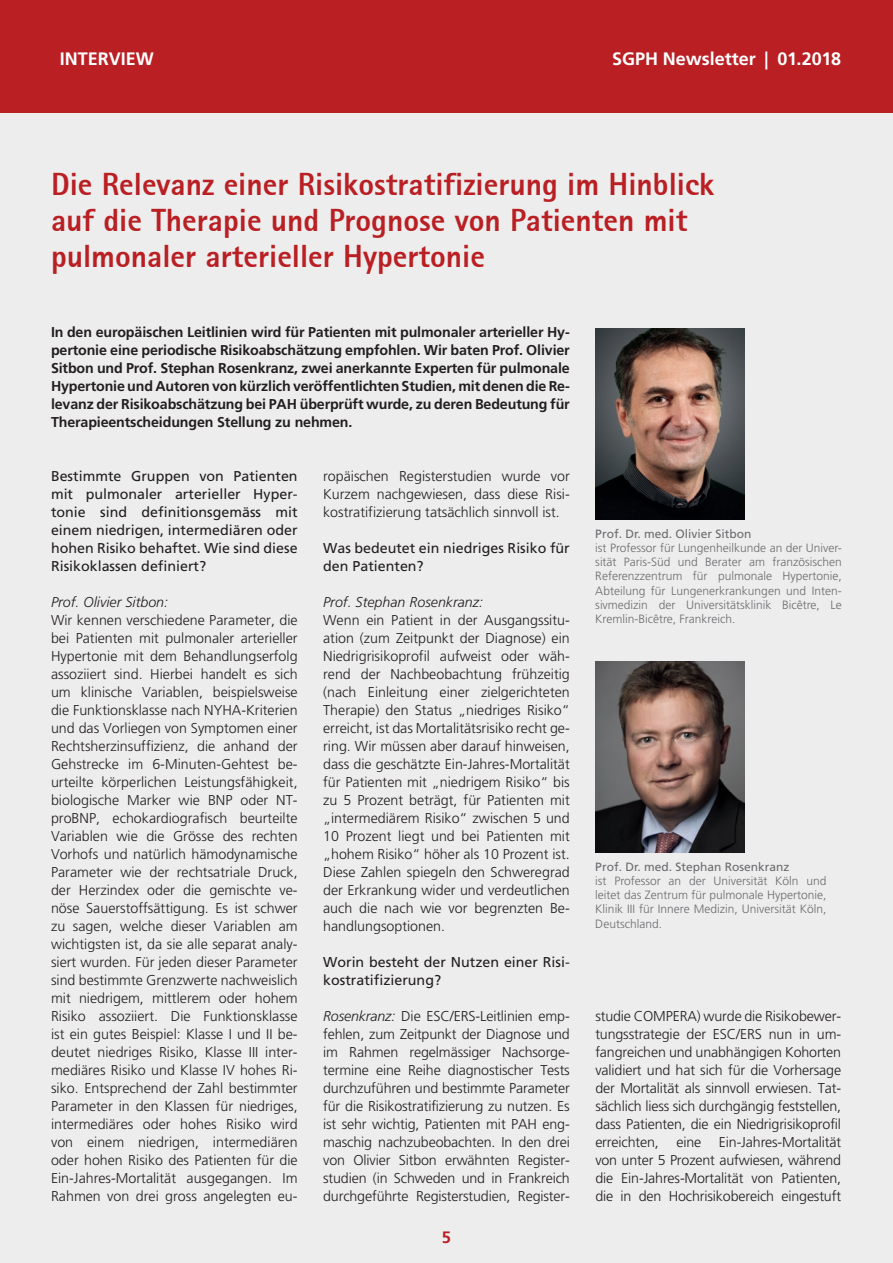
<style>
.page{position:relative;width:893px;height:1263px;background:#ededed}
.page>*{position:absolute;margin:0;border:0;box-sizing:border-box;transform-origin:0 0}
.t1{font:800 31.5px/36px "Libre Sans Serif Black S Si";color:#ba1f24}
.t2{font:700 18px "Frutiger";color:#fff}
.t3{font:700 16.5px "Frutiger";color:#ba1f24}
.t4{font:300 14.25px/18px "Frutiger";color:#231f20;text-align:justify}
.t5{font:700 14.25px/18px "Frutiger";letter-spacing:-.01em;color:#231f20;text-align:justify}
.t6{font:14.25px/18px "Frutiger";color:#231f20}
.t7{font:italic 300 14.25px "Frutiger";color:#231f20}
.t8{font:300 12px/14.2px "Frutiger";color:#6c6d70;text-align:justify}
.t9{font:12px "Frutiger";color:#6c6d70}
.s1{font-style:italic}
</style>
<div class="page">
<div style="left:0;top:0;width:893px;height:113px;background:#ba1f24"></div>
<img style="left:595px;top:328px;width:149px;height:191px">
<img style="left:595px;top:661px;width:149px;height:191px">
<p class="t2" style="left:60px;top:48px;width:96px">INTERVIEW</p>
<p class="t2" style="left:612px;top:48px;width:230px">SGPH Newsletter | 01.2018</p>
<h1 class="t1" style="left:51px;top:169px;width:665px">Die Relevanz einer Risikostratifizierung im Hinblick auf die Therapie und Prognose von Patienten mit pulmonaler arterieller Hypertonie</h1>
<p class="t5" style="left:51px;top:323px;width:520px">In den europäischen Leitlinien wird für Patienten mit pulmonaler arterieller Hy&shy;pertonie eine periodische Risikoabschätzung empfohlen. Wir baten Prof. Olivier Sitbon und Prof. Stephan Rosenkranz, zwei anerkannte Experten für pulmonale Hypertonie und Autoren von kürzlich veröffentlichten Studien, mit denen die Re&shy;levanz der Risikoabschätzung bei PAH überprüft wurde, zu deren Bedeutung für Therapieentscheidungen Stellung zu nehmen.</p>
<p class="t6" style="left:51px;top:467px;width:248px;text-align:justify">Bestimmte Gruppen von Patienten mit pulmonaler arterieller Hyper&shy;tonie sind definitionsgemäss mit einem niedrigen, intermediären oder hohen Risiko behaftet. Wie sind diese Risikoklassen definiert?</p>
<p class="t7" style="left:51px;top:594px;width:119px">Prof. Olivier Sitbon:</p>
<p class="t4" style="left:51px;top:611px;width:248px">Wir kennen verschiedene Parameter, die bei Patienten mit pulmonaler arterieller Hypertonie mit dem Behandlungserfolg assoziiert sind. Hierbei handelt es sich um klinische Variablen, beispielsweise die Funktionsklasse nach NYHA-Kriterien und das Vorliegen von Symptomen einer Rechtsherzinsuffizienz, die anhand der Gehstrecke im 6-Minuten-Gehtest be&shy;urteilte körperlichen Leistungsfähigkeit, biologische Marker wie BNP oder NT&shy;proBNP, echokardiografisch beurteilte Variablen wie die Grösse des rechten Vorhofs und natürlich hämodynamische Parameter wie der rechtsatriale Druck, der Herzindex oder die gemischte ve&shy;nöse Sauerstoffsättigung. Es ist schwer zu sagen, welche dieser Variablen am wichtigsten ist, da sie alle separat analy&shy;siert wurden. Für jeden dieser Parameter sind bestimmte Grenzwerte nachweislich mit niedrigem, mittlerem oder hohem Risiko assoziiert. Die Funktionsklasse ist ein gutes Beispiel: Klasse I und II be&shy;deutet niedriges Risiko, Klasse III inter&shy;mediäres Risiko und Klasse IV hohes Ri&shy;siko. Entsprechend der Zahl bestimmter Parameter in den Klassen für niedriges, intermediäres oder hohes Risiko wird von einem niedrigen, intermediären oder hohen Risiko des Patienten für die Ein-Jahres-Mortalität ausgegangen. Im Rahmen von drei gross angelegten eu-</p>
<p class="t4" style="left:323px;top:467px;width:248px">ropäischen Registerstudien wurde vor Kurzem nachgewiesen, dass diese Risi&shy;kostratifizierung tatsächlich sinnvoll ist.</p>
<p class="t6" style="left:323px;top:539px;width:248px">Was bedeutet ein niedriges Risiko für den Patienten?</p>
<p class="t7" style="left:323px;top:594px;width:161px">Prof. Stephan Rosenkranz:</p>
<p class="t4" style="left:323px;top:611px;width:248px">Wenn ein Patient in der Ausgangssitu&shy;ation (zum Zeitpunkt der Diagnose) ein Niedrigrisikoprofil aufweist oder wäh&shy;rend der Nachbeobachtung frühzeitig (nach Einleitung einer zielgerichteten Therapie) den Status „niedriges Risiko“ erreicht, ist das Mortalitätsrisiko recht ge&shy;ring. Wir müssen aber darauf hinweisen, dass die geschätzte Ein-Jahres-Mortalität für Patienten mit „niedrigem Risiko“ bis zu 5 Prozent beträgt, für Patienten mit „intermediärem Risiko“ zwischen 5 und 10 Prozent liegt und bei Patienten mit „hohem Risiko“ höher als 10 Prozent ist.<br>Diese Zahlen spiegeln den Schweregrad der Erkrankung wider und verdeutlichen auch die nach wie vor begrenzten Be&shy;handlungsoptionen.</p>
<p class="t6" style="left:323px;top:953px;width:248px">Worin besteht der Nutzen einer Risi&shy;kostratifizierung?</p>
<p class="t4" style="left:323px;top:1007px;width:248px"><span class="s1">Rosenkranz:</span> Die ESC/ERS-Leitlinien emp&shy;fehlen, zum Zeitpunkt der Diagnose und im Rahmen regelmässiger Nachsorge&shy;termine eine Reihe diagnostischer Tests durchzuführen und bestimmte Parameter für die Risikostratifizierung zu nutzen. Es ist sehr wichtig, Patienten mit PAH eng&shy;maschig nachzubeobachten. In den drei von Olivier Sitbon erwähnten Register&shy;studien (in Schweden und in Frankreich durchgeführte Registerstudien, Register-</p>
<p class="t4" style="left:595px;top:1007px;width:247px">studie COMPERA) wurde die Risikobewer&shy;tungsstrategie der ESC/ERS nun in um&shy;fangreichen und unabhängigen Kohorten validiert und hat sich für die Vorhersage der Mortalität als sinnvoll erwiesen. Tat&shy;sächlich liess sich durchgängig feststellen, dass Patienten, die ein Niedrigrisikoprofil erreichten, eine Ein-Jahres-Mortalität von unter 5 Prozent aufwiesen, während die Ein-Jahres-Mortalität von Patienten, die in den Hochrisikobereich eingestuft</p>
<p class="t9" style="left:595px;top:526px;width:158px">Prof. Dr. med. Olivier Sitbon</p>
<p class="t8" style="left:595px;top:541px;width:248px">ist Professor für Lungenheilkunde an der Univer&shy;sität Paris-Süd und Berater am französischen Referenzzentrum für pulmonale Hypertonie, Abteilung für Lungenerkrankungen und Inten&shy;sivmedizin der Universitätsklinik Bicêtre, Le Kremlin-Bicêtre, Frankreich.</p>
<p class="t9" style="left:595px;top:859px;width:196px">Prof. Dr. med. Stephan Rosenkranz</p>
<p class="t8" style="left:595px;top:874px;width:233px">ist Professor an der Universität Köln und leitet das Zentrum für pulmonale Hypertonie, Klinik III für Innere Medizin, Universität Köln, Deutschland.</p>
<p class="t3" style="left:442px;top:1227px;width:11px">5</p>
</div>
